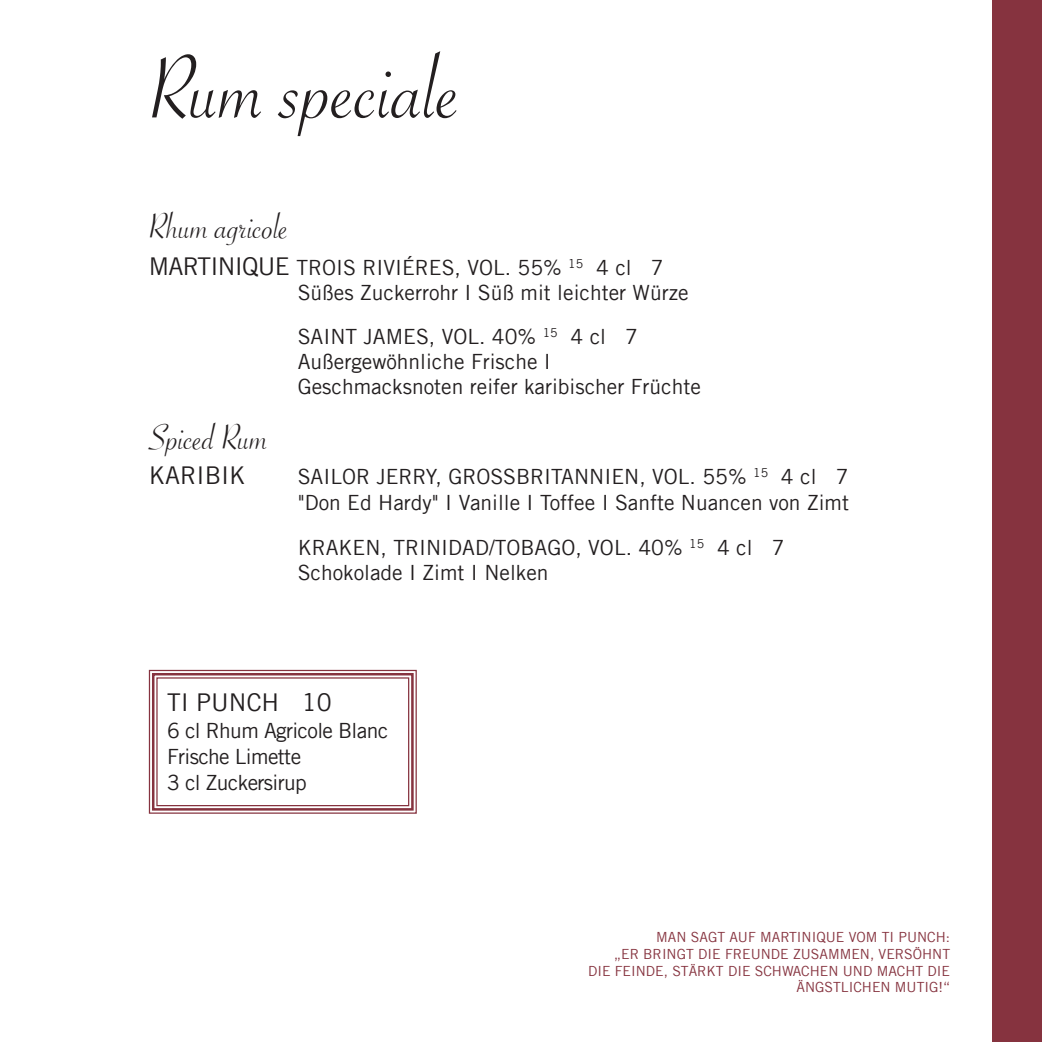
<style>
.page{position:relative;width:1042px;height:1042px;background:#fff}
.page>*{position:absolute;margin:0;border:0;box-sizing:border-box;transform-origin:0 0}
.t1{font:96.25px "Savoye Plain";color:#231f20}
.t2{font:38.5px "Savoye Plain";color:#231f20}
.t3{font:24.5px "Trade Gothic LT";color:#231f20}
.t4{font:21px "Trade Gothic LT";color:#231f20}
.t5{font:21px "Trade Gothic LT";letter-spacing:-.03em;color:#231f20}
.t6{font:14px/16.8px "Trade Gothic LT";color:#86333f;text-align:right}
.s1{font-size:24.5px}
</style>
<div class="page">
<div style="left:992px;top:0;width:50px;height:1042px;background:#86333f"></div>
<svg style="left:148px;top:669px;width:269px;height:145px"></svg>
<div style="left:152px;top:673px;width:262px;height:137px;border:3px solid #86333f"></div>
<div style="left:156px;top:677px;width:253px;height:129px;border:1px solid #86333f"></div>
<p class="t1" style="left:149px;top:49px;width:314px">Rum speciale</p>
<p class="t2" style="left:149px;top:211px;width:141px">Rhum agricole</p>
<p class="t4" style="left:149px;top:255px;width:516px"><span class="s1">MARTINIQUE</span> TROIS RIVIÉRES, VOL. 55% <sup>15</sup> 4 cl 7</p>
<p class="t4" style="left:298px;top:280px;width:392px">Süßes Zuckerrohr I Süß mit leichter Würze</p>
<p class="t4" style="left:298px;top:324px;width:342px">SAINT JAMES, VOL. 40% <sup>15</sup> 4 cl 7</p>
<p class="t4" style="left:298px;top:349px;width:255px">Außergewöhnliche Frische I</p>
<p class="t4" style="left:298px;top:374px;width:405px">Geschmacksnoten reifer karibischer Früchte</p>
<p class="t2" style="left:149px;top:422px;width:121px">Spiced Rum</p>
<p class="t3" style="left:149px;top:461px;width:98px">KARIBIK</p>
<p class="t4" style="left:298px;top:464px;width:552px">SAILOR JERRY, GROSSBRITANNIEN, VOL. 55% <sup>15</sup> 4 cl 7</p>
<p class="t4" style="left:298px;top:489px;width:553px">"Don Ed Hardy" I Vanille I Toffee I Sanfte Nuancen von Zimt</p>
<p class="t4" style="left:298px;top:535px;width:488px">KRAKEN, TRINIDAD/TOBAGO, VOL. 40% <sup>15</sup> 4 cl 7</p>
<p class="t4" style="left:298px;top:560px;width:252px">Schokolade I Zimt I Nelken</p>
<p class="t3" style="left:167px;top:688px;width:166px">TI PUNCH 10</p>
<p class="t5" style="left:167px;top:717px;width:223px">6 cl Rhum Agricole Blanc</p>
<p class="t5" style="left:167px;top:743px;width:136px">Frische Limette</p>
<p class="t5" style="left:167px;top:770px;width:141px">3 cl Zuckersirup</p>
<p class="t6" style="left:656px;top:928px;width:295px">MAN SAGT AUF MARTINIQUE VOM TI PUNCH:</p>
<p class="t6" style="left:588px;top:945px;width:364px">„ER BRINGT DIE FREUNDE ZUSAMMEN, VERSÖHNT<br>DIE FEINDE, STÄRKT DIE SCHWACHEN UND MACHT DIE<br>ÄNGSTLICHEN MUTIG!“</p>
</div>
